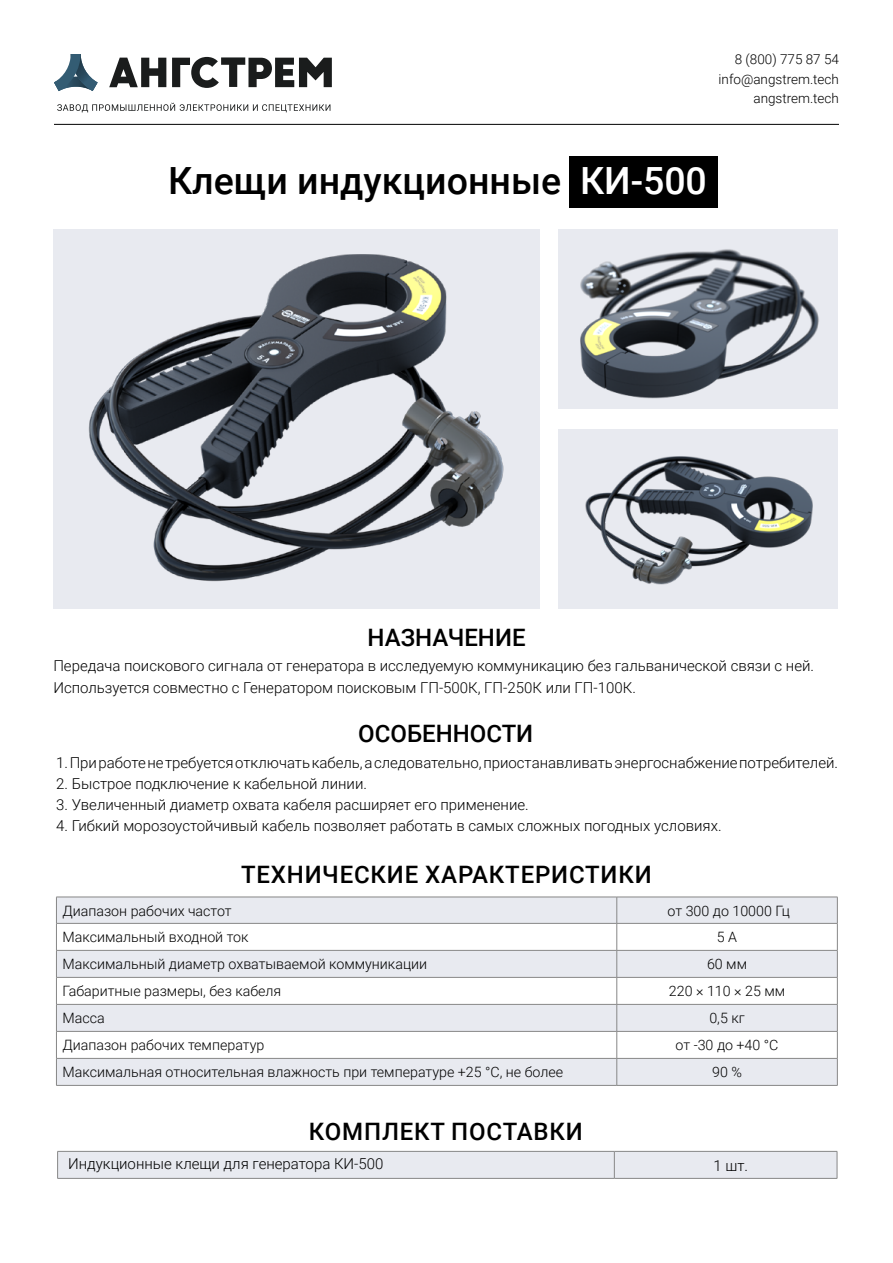
<style>
.page{position:relative;width:893px;height:1263px;background:#fff}
.page>*{position:absolute;margin:0;border:0;box-sizing:border-box;transform-origin:0 0}
.t1{font:500 37.5px "Roboto";color:#000}
.t2{font:500 24px "Roboto";letter-spacing:.035em;color:#000}
.t3{font:500 24px "Roboto";color:#000}
.t4{font:300 15px/22.5px "Roboto";color:#000}
.t5{font:300 14.25px "Roboto";color:#000}
.t6{font:300 13.5px/19.5px "Roboto";color:#000;text-align:right}
.s1{color:#fff}
</style>
<div class="page">
<hr style="left:54px;top:124px;width:785px;height:1px;background:#000">
<svg style="left:54px;top:54px;width:44px;height:37px"></svg>
<svg style="left:109px;top:57px;width:223px;height:31px"></svg>
<svg style="left:57px;top:103px;width:273px;height:9px"></svg>
<div style="left:570px;top:156px;width:148px;height:51px;background:#000"></div>
<div style="left:54px;top:229px;width:486px;height:379px;background:#e8eaf0"></div>
<div style="left:558px;top:229px;width:280px;height:180px;background:#e8eaf0"></div>
<div style="left:558px;top:429px;width:280px;height:179px;background:#e8eaf0"></div>
<img style="left:88px;top:254px;width:416px;height:328px">
<img style="left:580px;top:249px;width:239px;height:150px">
<img style="left:585px;top:456px;width:228px;height:129px">
<div style="left:57px;top:898px;width:780px;height:187px;background:#e8eaf0"></div>
<svg style="left:57px;top:924px;width:780px;height:134px"></svg>
<hr style="left:56px;top:897px;width:561px;height:1px;background:#878787">
<hr style="left:617px;top:897px;width:220px;height:1px;background:#878787">
<hr style="left:56px;top:923px;width:561px;height:1px;background:#878787">
<hr style="left:617px;top:923px;width:220px;height:1px;background:#878787">
<hr style="left:56px;top:950px;width:561px;height:1px;background:#878787">
<hr style="left:617px;top:950px;width:220px;height:1px;background:#878787">
<hr style="left:56px;top:977px;width:561px;height:1px;background:#878787">
<hr style="left:617px;top:977px;width:220px;height:1px;background:#878787">
<hr style="left:56px;top:1004px;width:561px;height:1px;background:#878787">
<hr style="left:617px;top:1004px;width:220px;height:1px;background:#878787">
<hr style="left:56px;top:1031px;width:561px;height:1px;background:#878787">
<hr style="left:617px;top:1031px;width:220px;height:1px;background:#878787">
<hr style="left:56px;top:1058px;width:561px;height:1px;background:#878787">
<svg style="left:56px;top:897px;width:1px;height:188px"></svg>
<hr style="left:617px;top:1058px;width:220px;height:1px;background:#878787">
<svg style="left:837px;top:897px;width:1px;height:188px"></svg>
<hr style="left:56px;top:1085px;width:561px;height:1px;background:#878787">
<hr style="left:617px;top:1085px;width:220px;height:1px;background:#878787">
<svg style="left:616px;top:897px;width:1px;height:188px"></svg>
<hr style="left:57px;top:1178px;width:557px;height:1px;background:#878787">
<hr style="left:614px;top:1178px;width:223px;height:1px;background:#878787">
<svg style="left:57px;top:1151px;width:781px;height:27px;background:#e4e5eb"></svg>
<p class="t6" style="left:719px;top:49px;width:122px">8 (800) 775 87 54 info@angstrem.tech angstrem.tech</p>
<h1 class="t1" style="left:168px;top:155px;width:540px">Клещи индукционные <span class="s1">КИ-500</span></h1>
<h2 class="t3" style="left:367px;top:620px;width:160px">НАЗНАЧЕНИЕ</h2>
<p class="t4" style="left:53px;top:653px;width:762px">Передача поискового сигнала от генератора в исследуемую коммуникацию без гальванической связи с ней.<br>Используется совместно с Генератором поисковым ГП-500К, ГП-250К или ГП-100К.</p>
<h2 class="t3" style="left:358px;top:717px;width:177px">ОСОБЕННОСТИ</h2>
<p class="t4" style="left:56px;top:750px;width:783px">1. При работе не требуется отключать кабель, а следовательно, приостанавливать энергоснабжение потребителей.</p>
<p class="t4" style="left:56px;top:771px;width:312px">2. Быстрое подключение к кабельной линии.</p>
<p class="t4" style="left:56px;top:792px;width:474px">3. Увеличенный диаметр охвата кабеля расширяет его применение.</p>
<p class="t4" style="left:56px;top:813px;width:667px">4. Гибкий морозоустойчивый кабель позволяет работать в самых сложных погодных условиях.</p>
<h2 class="t2" style="left:241px;top:857px;width:412px">ТЕХНИЧЕСКИЕ ХАРАКТЕРИСТИКИ</h2>
<p class="t5" style="left:62px;top:900px;width:171px">Диапазон рабочих частот</p>
<p class="t5" style="left:668px;top:900px;width:124px">от 300 до 10000 Гц</p>
<p class="t5" style="left:62px;top:927px;width:188px">Максимальный входной ток</p>
<p class="t5" style="left:717px;top:927px;width:22px">5 А</p>
<p class="t5" style="left:62px;top:954px;width:366px">Максимальный диаметр охватываемой коммуникации</p>
<p class="t5" style="left:707px;top:954px;width:42px">60 мм</p>
<p class="t5" style="left:62px;top:981px;width:220px">Габаритные размеры, без кабеля</p>
<p class="t5" style="left:669px;top:981px;width:118px">220 × 110 × 25 мм</p>
<p class="t5" style="left:62px;top:1008px;width:44px">Масса</p>
<p class="t5" style="left:709px;top:1008px;width:37px">0,5 кг</p>
<p class="t5" style="left:62px;top:1035px;width:203px">Диапазон рабочих температур</p>
<p class="t5" style="left:676px;top:1035px;width:104px">от -30 до +40 °С</p>
<p class="t5" style="left:62px;top:1062px;width:502px">Максимальная относительная влажность при температуре +25 °С, не более</p>
<p class="t5" style="left:712px;top:1062px;width:31px">90 %</p>
<h2 class="t2" style="left:309px;top:1115px;width:275px">КОМПЛЕКТ ПОСТАВКИ</h2>
<p class="t4" style="left:68px;top:1152px;width:317px">Индукционные клещи для генератора КИ-500</p>
<p class="t4" style="left:714px;top:1153px;width:36px">1 шт.</p>
</div>
